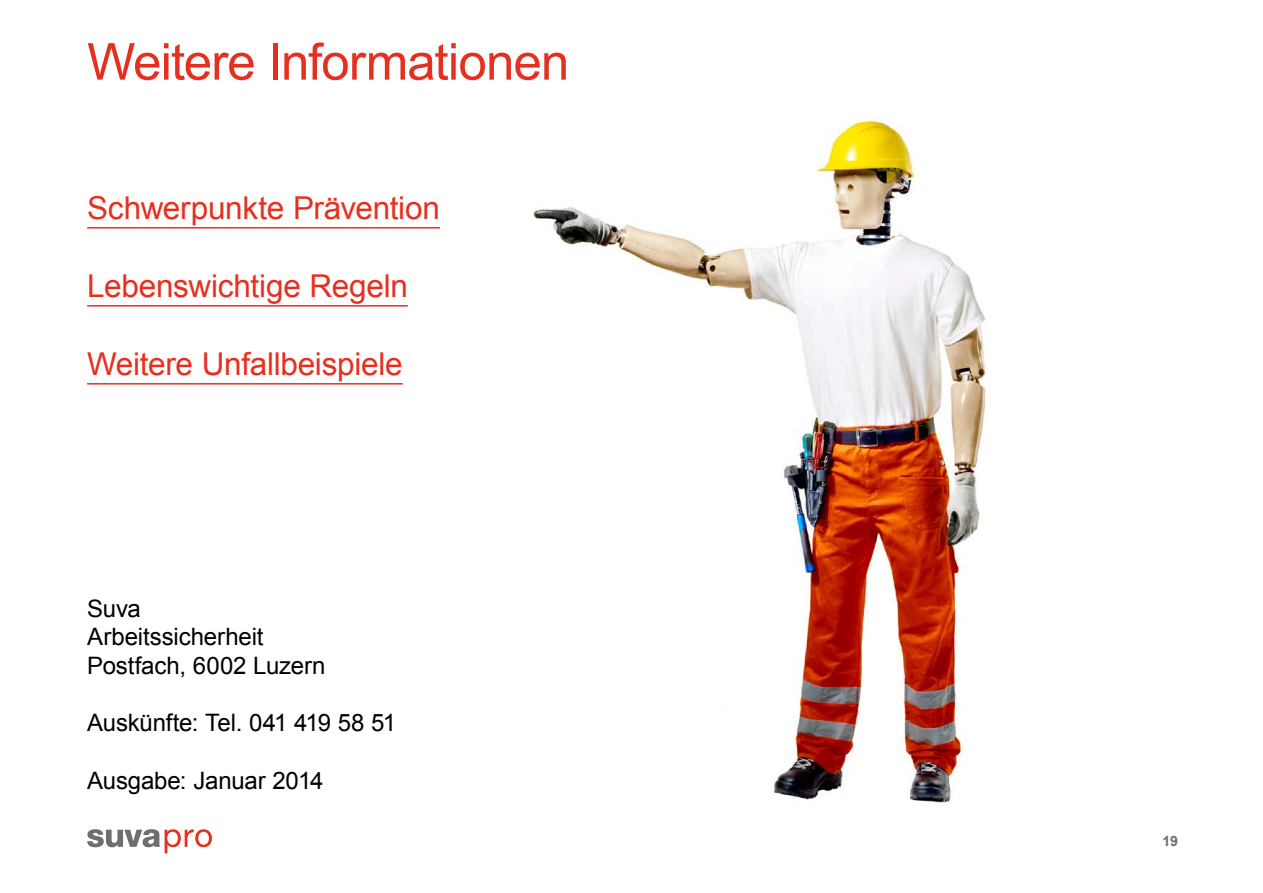
<style>
.page{position:relative;width:1263px;height:893px;background:#fff}
.page>*{position:absolute;margin:0;border:0;box-sizing:border-box;transform-origin:0 0}
.t1{font:51px "Arial";letter-spacing:-.02em;color:#e6301f}
.t2{font:31.5px "Arial";letter-spacing:-.01em;color:#e6301f}
.t3{font:24px/28.7px "Arial";letter-spacing:-.01em;color:#000}
.t4{font:700 14.25px "Arial";color:#6e6e6e}
</style>
<div class="page">
<svg style="left:87px;top:829px;width:125px;height:24px"></svg>
<hr style="left:87px;top:227px;width:353px;height:2px;background:#e6301f">
<hr style="left:87px;top:305px;width:321px;height:2px;background:#e6301f">
<hr style="left:87px;top:383px;width:316px;height:2px;background:#e6301f">
<img style="left:533px;top:117px;width:453px;height:686px">
<h1 class="t1" style="left:87px;top:28px;width:484px">Weitere Informationen</h1>
<h2 class="t2" style="left:87px;top:187px;width:354px">Schwerpunkte Prävention</h2>
<h2 class="t2" style="left:87px;top:265px;width:322px">Lebenswichtige Regeln</h2>
<h2 class="t2" style="left:87px;top:343px;width:317px">Weitere Unfallbeispiele</h2>
<p class="t3" style="left:87px;top:594px;width:240px">Suva<br>Arbeitssicherheit<br>Postfach, 6002 Luzern</p>
<p class="t3" style="left:87px;top:709px;width:311px">Auskünfte: Tel. 041 419 58 51</p>
<p class="t3" style="left:87px;top:766px;width:238px">Ausgabe: Januar 2014</p>
<p class="t4" style="left:1162px;top:832px;width:17px">19</p>
</div>
